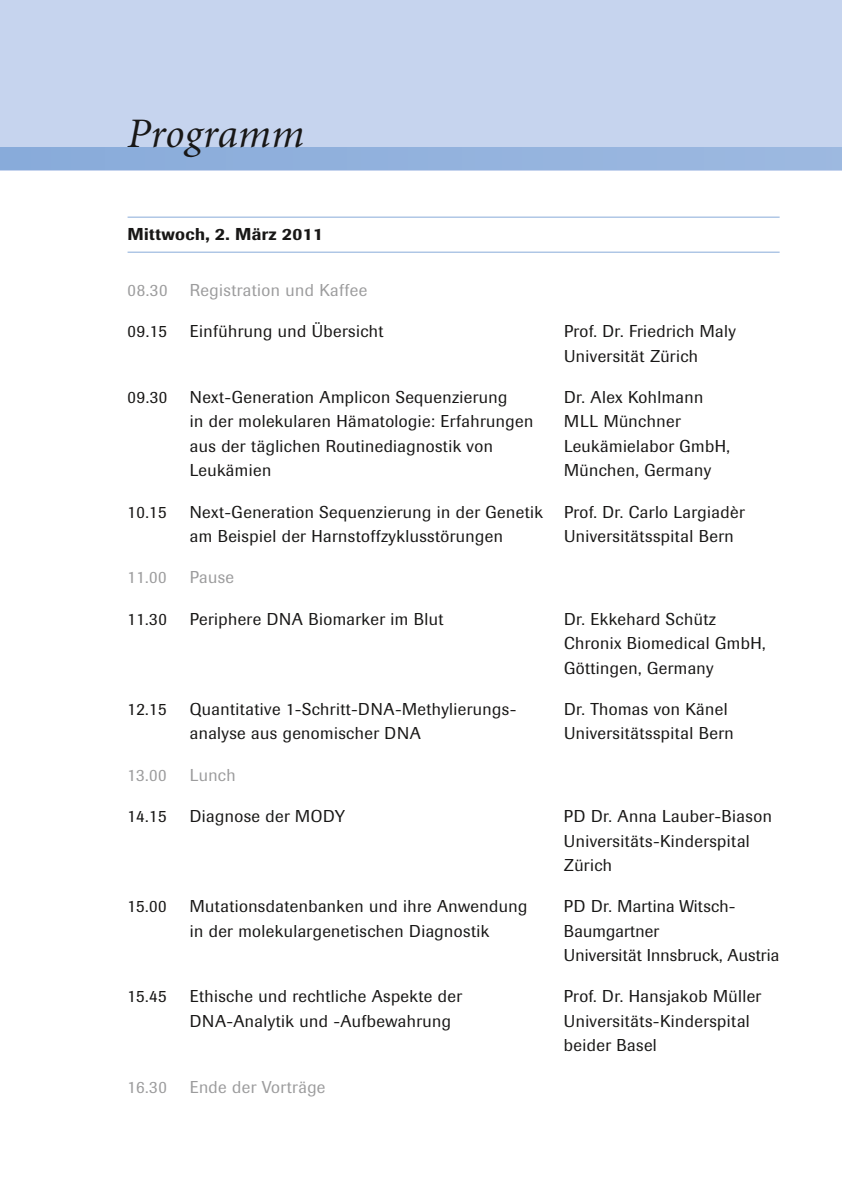
<style>
.page{position:relative;width:842px;height:1191px;background:#fff}
.page>*{position:absolute;margin:0;border:0;box-sizing:border-box;transform-origin:0 0}
.t1{font:italic 42px "Minion";letter-spacing:.01em;color:#181716}
.t2{font:17px/24.4px "Imago";letter-spacing:.025em;color:#181716}
.t3{font:17px "Imago";letter-spacing:.025em;color:#9c9c9d}
.t4{font:500 17px "Imago";letter-spacing:.025em;color:#181716}
</style>
<div class="page">
<hr style="left:128px;top:217px;width:652px;height:1px;background:#88abda">
<hr style="left:128px;top:252px;width:652px;height:1px;background:#88abda">
<div style="left:0;top:0;width:842px;height:170px;background:#c6d4ee"></div>
<div style="left:0;top:147px;width:842px;height:23px;background:#92b2dd"></div>
<h1 class="t1" style="left:128px;top:113px;width:178px">Programm</h1>
<p class="t4" style="left:128px;top:224px;width:197px">Mittwoch, 2. März 2011</p>
<p class="t3" style="left:128px;top:280px;width:241px">08.30 Registration und Kaffee</p>
<p class="t2" style="left:128px;top:319px;width:258px">09.15 Einführung und Übersicht</p>
<p class="t2" style="left:576px;top:319px;width:161px;text-indent:-12px">Prof. Dr. Friedrich Maly niversität Zürich</p>
<p class="t2" style="left:128px;top:385px;width:41px">09.30</p>
<p class="t2" style="left:190px;top:385px;width:353px">Next-Generation Amplicon Sequenzierung D</p>
<p class="t2" style="left:576px;top:385px;width:129px">r. Alex Kohlmann</p>
<p class="t2" style="left:190px;top:409px;width:367px">in der molekularen Hämatologie: Erfahrungen M</p>
<p class="t2" style="left:580px;top:409px;width:102px">LL Münchner</p>
<p class="t2" style="left:190px;top:434px;width:305px">aus der täglichen Routinediagnostik von</p>
<p class="t2" style="left:564px;top:434px;width:168px">Leukämielabor GmbH,</p>
<p class="t2" style="left:190px;top:458px;width:83px">Leukämien</p>
<p class="t2" style="left:564px;top:458px;width:148px">München, Germany</p>
<p class="t2" style="left:127px;top:499px;width:41px">10.15</p>
<p class="t2" style="left:190px;top:499px;width:556px">Next-Generation Sequenzierung in der Genetik Prof. Dr. Carlo Largiadèr am Beispiel der Harnstoffzyklusstörungen U</p>
<p class="t2" style="left:576px;top:524px;width:160px">niversitätsspital Bern</p>
<p class="t3" style="left:127px;top:567px;width:41px">11.00</p>
<p class="t3" style="left:190px;top:567px;width:46px">Pause</p>
<p class="t2" style="left:127px;top:607px;width:41px">11.30</p>
<p class="t2" style="left:190px;top:607px;width:255px">Periphere DNA Biomarker im Blut</p>
<p class="t2" style="left:564px;top:607px;width:203px">D r. Ekkehard Schütz<br>Chronix Biomedical GmbH,<br>Göttingen, Germany</p>
<p class="t2" style="left:127px;top:697px;width:41px">12.15</p>
<p class="t2" style="left:190px;top:697px;width:357px">Quantitative 1-Schritt-DNA-Methylierungs- D</p>
<p class="t2" style="left:576px;top:697px;width:153px">r. Thomas von Känel</p>
<p class="t2" style="left:190px;top:721px;width:232px">analyse aus genomischer DNA</p>
<p class="t2" style="left:564px;top:721px;width:171px">U niversitätsspital Bern</p>
<p class="t3" style="left:127px;top:765px;width:41px">13.00</p>
<p class="t3" style="left:190px;top:765px;width:48px">Lunch</p>
<p class="t2" style="left:127px;top:804px;width:182px">14.15 Diagnose der MOD</p>
<p class="t2" style="left:335px;top:804px;width:12px">Y</p>
<p class="t2" style="left:564px;top:804px;width:209px">PD Dr. Anna Lauber-Biason</p>
<p class="t2" style="left:576px;top:828px;width:176px">niversitäts-Kinderspital</p>
<p class="t2" style="left:564px;top:853px;width:50px">Zürich</p>
<p class="t2" style="left:127px;top:894px;width:401px">15.00 M utationsdatenbanken und ihre Anwendung</p>
<p class="t2" style="left:564px;top:894px;width:173px">PD Dr. Martina Witsch-</p>
<p class="t2" style="left:190px;top:918px;width:301px">in der molekulargenetischen Diagnostik</p>
<p class="t2" style="left:575px;top:918px;width:205px;text-indent:-12px">Baumgartner<br>niversität Innsbruck, Austria</p>
<p class="t2" style="left:127px;top:984px;width:336px">15.45 Ethische und rechtliche Aspekte der</p>
<p class="t2" style="left:564px;top:984px;width:199px">Prof. Dr. Hansjakob Müller</p>
<p class="t2" style="left:127px;top:1009px;width:38px">D</p>
<p class="t2" style="left:202px;top:1009px;width:250px">NA-Analytik und -Aufbewahrung</p>
<p class="t2" style="left:564px;top:1009px;width:187px">U niversitäts-Kinderspital beider Basel</p>
<p class="t3" style="left:127px;top:1076px;width:200px">16.30 Ende der Vorträge</p>
</div>
